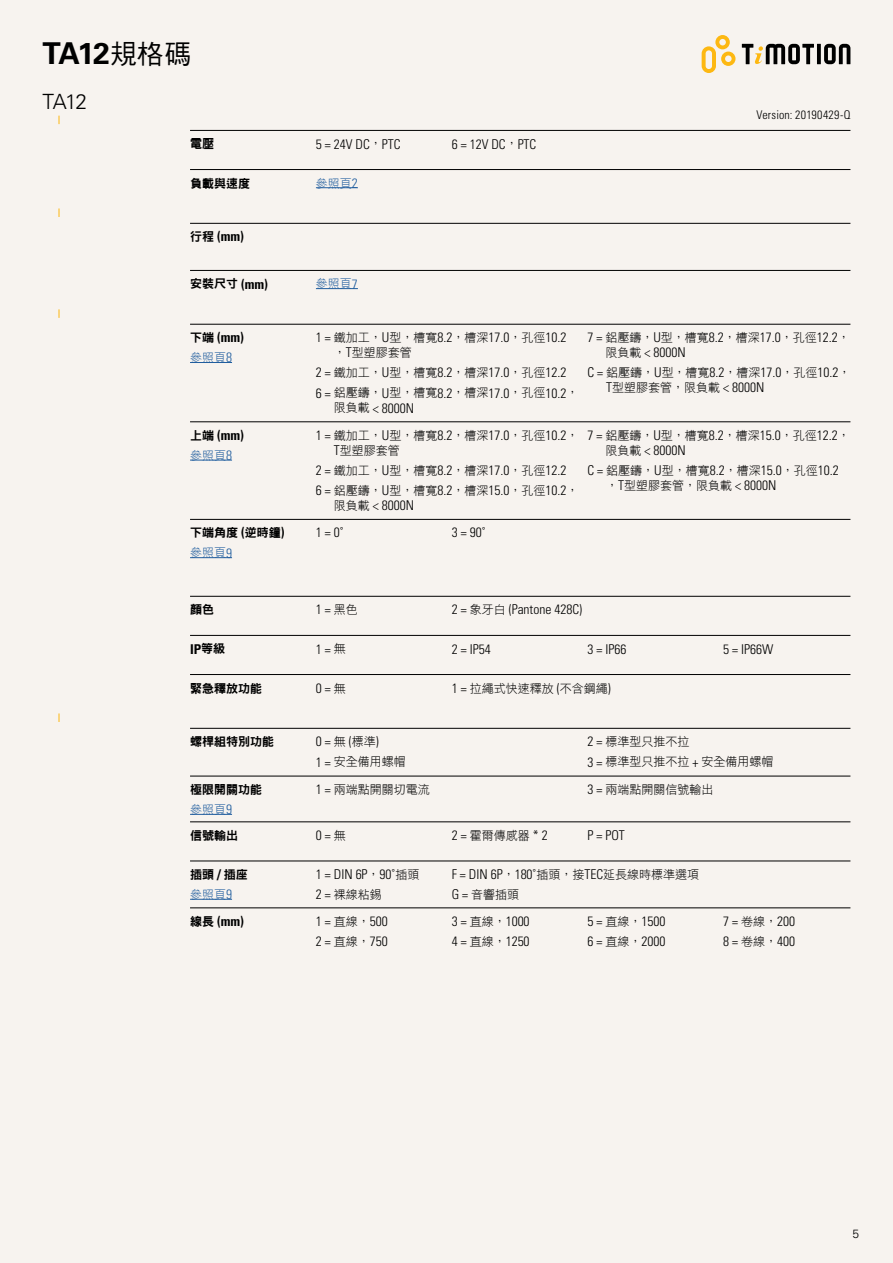
<style>
.page{position:relative;width:893px;height:1263px;background:#f7f3ef}
.page>*{position:absolute;margin:0;border:0;box-sizing:border-box;transform-origin:0 0}
.t1{font:700 30px "Univers LT Std";color:#000}
.t2{font:300 21px "Univers LT Std";color:#000}
.t3{font:300 condensed 13.5px/20.1px "Univers LT Std";color:#000}
.t4{font:700 condensed 13.5px "Univers LT Std";color:#000}
.t5{font:12px/15px "DF Hei W3 WIN BF";color:#000}
.t6{font:12px "DFN Hei W9 WIN BF";color:#000}
.t7{font:12px "DF Hei W3 WIN BF";color:#205d9e}
.t8{font:300 condensed 12px "Univers LT Std";letter-spacing:.015em;color:#000}
.t9{font:300 12px "Univers LT Std";color:#000}
.s1{font-family:"DF Hei W5 WIN BF";font-weight:400;font-size:26.7px}
.s2{font-family:"DF Hei W3 WIN BF";font-weight:400;font-stretch:normal;font-size:12px}
.s3{font-family:"Univers LT Std";font-weight:300;font-stretch:condensed;font-size:13.5px}
.s4{font-family:"DFN Hei W9 WIN BF";font-weight:400;font-stretch:normal;font-size:12px}
.s5{font-family:"Univers LT Std";font-weight:700;font-stretch:condensed;font-size:13.5px}
</style>
<div class="page">
<svg style="left:702px;top:35px;width:33px;height:38px"></svg>
<svg style="left:817px;top:44px;width:4px;height:20px"></svg>
<svg style="left:824px;top:44px;width:26px;height:20px"></svg>
<svg style="left:742px;top:44px;width:72px;height:20px"></svg>
<hr style="left:190px;top:899px;width:42px;height:1px;background:#205d9e">
<hr style="left:190px;top:169px;width:660px;height:1px;background:#000">
<hr style="left:190px;top:596px;width:660px;height:1px;background:#000">
<hr style="left:190px;top:674px;width:660px;height:1px;background:#000">
<hr style="left:190px;top:861px;width:660px;height:1px;background:#000">
<hr style="left:190px;top:635px;width:660px;height:1px;background:#000">
<hr style="left:190px;top:821px;width:660px;height:1px;background:#000">
<hr style="left:316px;top:187px;width:42px;height:1px;background:#205d9e">
<hr style="left:316px;top:288px;width:42px;height:1px;background:#205d9e">
<hr style="left:190px;top:557px;width:42px;height:1px;background:#205d9e">
<hr style="left:190px;top:130px;width:660px;height:1px;background:#000">
<hr style="left:190px;top:519px;width:660px;height:1px;background:#000">
<hr style="left:190px;top:907px;width:660px;height:1px;background:#000">
<hr style="left:190px;top:223px;width:660px;height:1px;background:#000">
<hr style="left:190px;top:362px;width:42px;height:1px;background:#205d9e">
<hr style="left:190px;top:460px;width:42px;height:1px;background:#205d9e">
<hr style="left:190px;top:814px;width:42px;height:1px;background:#205d9e">
<hr style="left:190px;top:270px;width:660px;height:1px;background:#000">
<hr style="left:190px;top:324px;width:660px;height:1px;background:#000">
<hr style="left:190px;top:421px;width:660px;height:1px;background:#000">
<hr style="left:190px;top:728px;width:660px;height:1px;background:#000">
<hr style="left:190px;top:776px;width:660px;height:1px;background:#000">
<h1 class="t1" style="left:43px;top:36px;width:150px">TA12<span class="s1">規格碼</span></h1>
<h2 class="t2" style="left:43px;top:89px;width:46px">TA12</h2>
<p class="t8" style="left:756px;top:108px;width:95px">Version: 20190429-Q</p>
<p class="t6" style="left:190px;top:138px;width:25px">電壓</p>
<p class="t3" style="left:316px;top:134px;width:86px">5 = 24V DC<span class="s2">，</span>PTC</p>
<p class="t3" style="left:452px;top:134px;width:86px">6 = 12V DC<span class="s2">，</span>PTC</p>
<p class="t6" style="left:190px;top:177px;width:61px">負載與速度</p>
<p class="t7" style="left:316px;top:177px;width:43px">參照頁<span class="s3">2</span></p>
<p class="t4" style="left:190px;top:228px;width:55px"><span class="s4">行程</span> (mm)</p>
<p class="t6" style="left:190px;top:278px;width:79px">安裝尺寸 <span class="s5">(mm)</span></p>
<p class="t7" style="left:316px;top:278px;width:43px">參照頁<span class="s3">7</span></p>
<p class="t4" style="left:190px;top:329px;width:55px"><span class="s4">下端</span> (mm)</p>
<p class="t7" style="left:190px;top:352px;width:43px">參照頁<span class="s3">8</span></p>
<p class="t3" style="left:316px;top:327px;width:252px">1 = <span class="s2">鐵加工，</span>U<span class="s2">型，槽寬</span>8.2<span class="s2">，槽深</span>17.0<span class="s2">，孔徑</span>10.2</p>
<p class="t5" style="left:334px;top:345px;width:79px">，<span class="s3">T</span>型塑膠套管</p>
<p class="t3" style="left:316px;top:363px;width:252px">2 = <span class="s2">鐵加工，</span>U<span class="s2">型，槽寬</span>8.2<span class="s2">，槽深</span>17.0<span class="s2">，孔徑</span>12.2</p>
<p class="t5" style="left:316px;top:385px;width:264px"><span class="s3">6 =</span> 鋁壓鑄，<span class="s3">U</span>型，槽寬<span class="s3">8.2</span>，槽深<span class="s3">17.0</span>，孔徑<span class="s3">10.2</span>，</p>
<p class="t3" style="left:334px;top:398px;width:82px"><span class="s2">限負載</span> &lt; 8000N</p>
<p class="t5" style="left:587px;top:330px;width:264px"><span class="s3">7 =</span> 鋁壓鑄，<span class="s3">U</span>型，槽寬<span class="s3">8.2</span>，槽深<span class="s3">17.0</span>，孔徑<span class="s3">12.2</span>，</p>
<p class="t3" style="left:605px;top:342px;width:82px"><span class="s2">限負載</span> &lt; 8000N</p>
<p class="t5" style="left:606px;top:365px;width:246px;text-indent:-19px"><span class="s3">C =</span> 鋁壓鑄，<span class="s3">U</span>型，槽寬<span class="s3">8.2</span>，槽深<span class="s3">17.0</span>，孔徑<span class="s3">10.2</span>，<br><span class="s3">T</span>型塑膠套管，限負載 <span class="s3">&lt; 8000N</span></p>
<p class="t4" style="left:190px;top:427px;width:55px"><span class="s4">上端</span> (mm)</p>
<p class="t7" style="left:190px;top:449px;width:43px">參照頁<span class="s3">8</span></p>
<p class="t5" style="left:334px;top:428px;width:246px;text-indent:-18px"><span class="s3">1 =</span> 鐵加工，<span class="s3">U</span>型，槽寬<span class="s3">8.2</span>，槽深<span class="s3">17.0</span>，孔徑<span class="s3">10.2</span>，<br><span class="s3">T</span>型塑膠套管</p>
<p class="t3" style="left:316px;top:460px;width:252px">2 = <span class="s2">鐵加工，</span>U<span class="s2">型，槽寬</span>8.2<span class="s2">，槽深</span>17.0<span class="s2">，孔徑</span>12.2</p>
<p class="t5" style="left:316px;top:483px;width:264px"><span class="s3">6 =</span> 鋁壓鑄，<span class="s3">U</span>型，槽寬<span class="s3">8.2</span>，槽深<span class="s3">15.0</span>，孔徑<span class="s3">10.2</span>，</p>
<p class="t3" style="left:334px;top:495px;width:82px"><span class="s2">限負載</span> &lt; 8000N</p>
<p class="t5" style="left:587px;top:428px;width:264px"><span class="s3">7 =</span> 鋁壓鑄，<span class="s3">U</span>型，槽寬<span class="s3">8.2</span>，槽深<span class="s3">15.0</span>，孔徑<span class="s3">12.2</span>，</p>
<p class="t3" style="left:587px;top:440px;width:253px;text-indent:18px"><span class="s2">限負載</span> &lt; 8000N<br>C = <span class="s2">鋁壓鑄，</span>U<span class="s2">型，槽寬</span>8.2<span class="s2">，槽深</span>15.0<span class="s2">，孔徑</span>10.2</p>
<p class="t5" style="left:606px;top:478px;width:172px">，<span class="s3">T</span>型塑膠套管，限負載 <span class="s3">&lt; 8000N</span></p>
<p class="t6" style="left:190px;top:527px;width:96px">下端角度 <span class="s5">(</span>逆時鐘<span class="s5">)</span></p>
<p class="t7" style="left:190px;top:547px;width:43px">參照頁<span class="s3">9</span></p>
<p class="t3" style="left:316px;top:523px;width:29px">1 = 0˚</p>
<p class="t3" style="left:452px;top:523px;width:35px">3 = 90˚</p>
<p class="t6" style="left:190px;top:604px;width:25px">顏色</p>
<p class="t3" style="left:316px;top:600px;width:43px">1 = <span class="s2">黑色</span></p>
<p class="t3" style="left:452px;top:600px;width:132px">2 = <span class="s2">象牙白</span> (Pantone 428C)</p>
<p class="t4" style="left:190px;top:640px;width:37px">IP<span class="s4">等級</span></p>
<p class="t3" style="left:316px;top:639px;width:31px">1 = <span class="s2">無</span></p>
<p class="t3" style="left:452px;top:639px;width:40px">2 = IP54</p>
<p class="t3" style="left:587px;top:639px;width:40px">3 = IP66</p>
<p class="t3" style="left:723px;top:639px;width:52px">5 = IP66W</p>
<p class="t6" style="left:190px;top:682px;width:73px">緊急釋放功能</p>
<p class="t3" style="left:316px;top:678px;width:31px">0 = <span class="s2">無</span></p>
<p class="t5" style="left:452px;top:680px;width:160px"><span class="s3">1 =</span> 拉繩式快速釋放 <span class="s3">(</span>不含鋼繩<span class="s3">)</span></p>
<p class="t6" style="left:190px;top:736px;width:85px">螺桿組特別功能</p>
<p class="t6" style="left:190px;top:783px;width:73px">極限開關功能</p>
<p class="t7" style="left:190px;top:803px;width:43px">參照頁<span class="s3">9</span></p>
<p class="t3" style="left:316px;top:732px;width:64px">0 = <span class="s2">無</span> (<span class="s2">標準</span>)</p>
<p class="t5" style="left:316px;top:754px;width:91px"><span class="s3">1 =</span> 安全備用螺帽</p>
<p class="t5" style="left:587px;top:732px;width:187px;line-height:20.1px"><span class="s3">2 =</span> 標準型只推不拉<br><span class="s3">3 =</span> 標準型只推不拉 <span class="s3">+</span> 安全備用螺帽</p>
<p class="t5" style="left:316px;top:782px;width:115px"><span class="s3">1 =</span> 兩端點開關切電流</p>
<p class="t5" style="left:587px;top:782px;width:127px"><span class="s3">3 =</span> 兩端點開關信號輸出</p>
<p class="t6" style="left:190px;top:829px;width:49px">信號輸出</p>
<p class="t3" style="left:316px;top:825px;width:31px">0 = <span class="s2">無</span></p>
<p class="t5" style="left:452px;top:828px;width:97px"><span class="s3">2 =</span> 霍爾傳感器 <span class="s3">* 2</span></p>
<p class="t3" style="left:587px;top:825px;width:39px">P = POT</p>
<p class="t6" style="left:190px;top:868px;width:59px">插頭 <span class="s5">/</span> 插座</p>
<p class="t7" style="left:190px;top:888px;width:43px">參照頁<span class="s3">9</span></p>
<p class="t3" style="left:316px;top:864px;width:105px">1 = DIN 6P<span class="s2">，</span>90˚<span class="s2">插頭</span></p>
<p class="t5" style="left:316px;top:887px;width:67px"><span class="s3">2 =</span> 裸線粘錫</p>
<p class="t3" style="left:452px;top:864px;width:249px">F = DIN 6P<span class="s2">，</span>180˚<span class="s2">插頭，接</span>TEC<span class="s2">延長線時標準選項</span></p>
<p class="t5" style="left:452px;top:887px;width:69px"><span class="s3">G =</span> 音響插頭</p>
<p class="t4" style="left:190px;top:913px;width:55px"><span class="s4">線長</span> (mm)</p>
<p class="t3" style="left:316px;top:911px;width:73px">1 = <span class="s2">直線，</span>500<br>2 = <span class="s2">直線，</span>750</p>
<p class="t3" style="left:452px;top:911px;width:79px">3 = <span class="s2">直線，</span>1000<br>4 = <span class="s2">直線，</span>1250</p>
<p class="t3" style="left:587px;top:911px;width:79px">5 = <span class="s2">直線，</span>1500<br>6 = <span class="s2">直線，</span>2000</p>
<p class="t3" style="left:723px;top:911px;width:73px">7 = <span class="s2">卷線，</span>200<br>8 = <span class="s2">卷線，</span>400</p>
<p class="t9" style="left:852px;top:1226px;width:8px">5</p>
</div>
